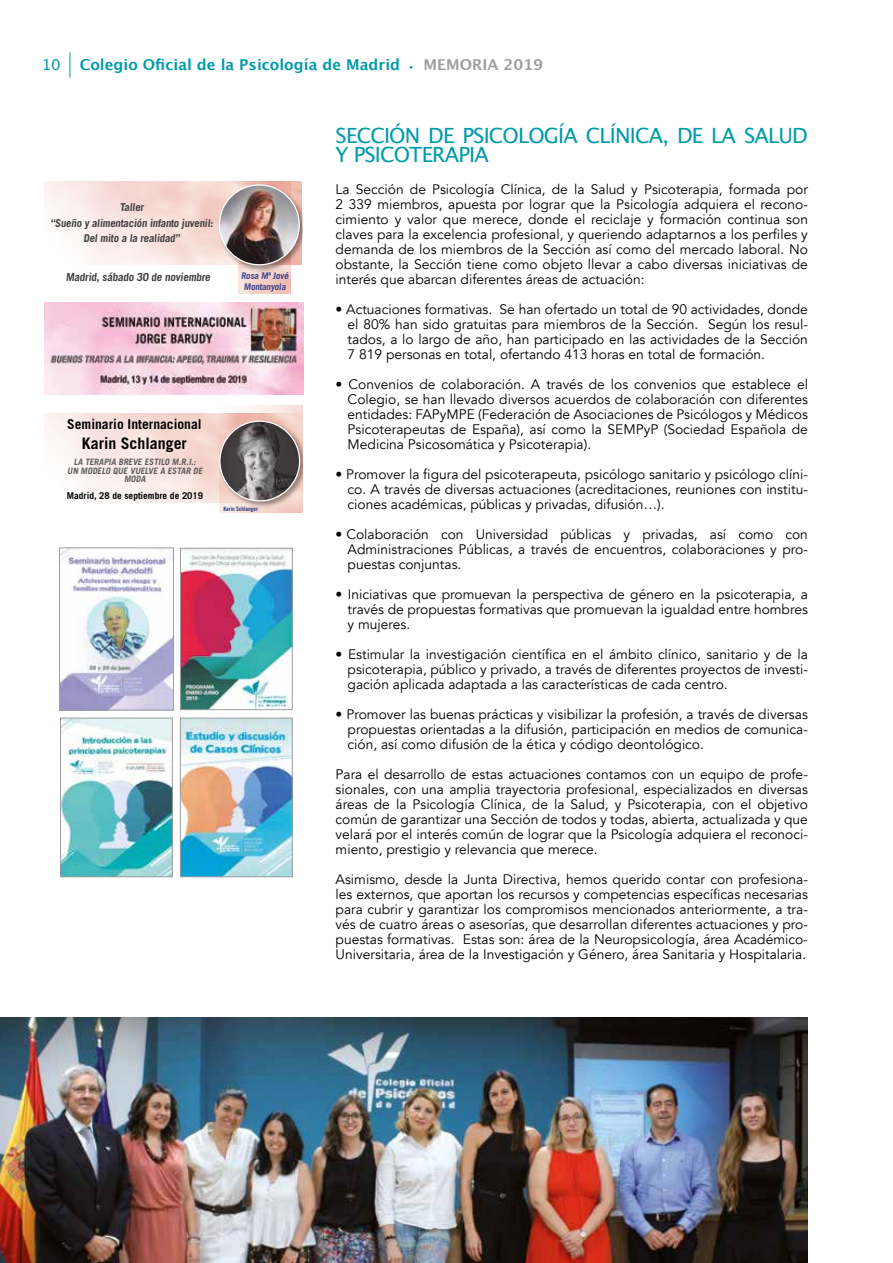
<style>
.page{position:relative;width:893px;height:1263px;background:#fff}
.page>*{position:absolute;margin:0;border:0;box-sizing:border-box;transform-origin:0 0}
.t1{font:21px/19.5px "Lucida Grande";letter-spacing:-.04em;color:#009ba9}
.t2{font:700 15.9px "Trade Gothic";color:#000}
.t3{font:700 15px "Lucida Grande";color:#009ba9}
.t4{font:15px "Lucida Grande";color:#009ba9}
.t5{font:13.8px/15px "Avenir";color:#000;text-align:justify}
.t6{font:700 13.65px "Trade Gothic";color:#000}
.t7{font:700 11.1px "Trade Gothic";color:#3f3f3e}
.t8{font:700 10.8px/15.6px "Trade Gothic";color:#3f3f3e;text-align:center}
.t9{font:700 9.45px "Trade Gothic";color:#000}
.t10{font:700 9.15px/10.9px "Trade Gothic";color:#3e448e}
.t11{font:italic 700 8.85px/8.9px "Trade Gothic";color:#5f5e5e;text-align:center}
.t12{font:6px "Trade Gothic Bold Cond Twenty";color:#283583}
.s1{color:#9d9d9c}
.s2{color:#fff}
</style>
<div class="page">
<svg style="left:70px;top:52px;width:1px;height:26px"></svg>
<img style="left:0;top:1017px;width:808px;height:246px">
<img style="left:62px;top:720px;width:109px;height:155px">
<div style="left:60px;top:718px;width:113px;height:159px;border:1px solid #9d9d9c"></div>
<img style="left:182px;top:720px;width:109px;height:155px">
<div style="left:180px;top:718px;width:113px;height:159px;border:1px solid #9d9d9c"></div>
<img style="left:182px;top:550px;width:109px;height:158px">
<div style="left:180px;top:548px;width:113px;height:162px;border:1px solid #9d9d9c"></div>
<img style="left:61px;top:549px;width:111px;height:159px">
<div style="left:59px;top:547px;width:115px;height:163px;border:1px solid #9d9d9c"></div>
<div style="left:218px;top:183px;width:84px;height:89px;background:#000;opacity:.35"></div>
<img style="left:219px;top:185px;width:80px;height:80px;border-radius:40px">
<div style="left:219px;top:184px;width:81px;height:81px;border:1px solid #fff;border-radius:50%"></div>
<div style="left:218px;top:419px;width:84px;height:89px;background:#000;opacity:.35"></div>
<img style="left:220px;top:421px;width:80px;height:80px;border-radius:40px">
<div style="left:219px;top:420px;width:81px;height:81px;border:1px solid #fff;border-radius:50%"></div>
<img style="left:45px;top:303px;width:258px;height:92px">
<p class="t4" style="left:42px;top:56px;width:20px">10</p>
<p class="t3" style="left:80px;top:53px;width:465px">Colegio Oficial de la Psicología de Madrid · <span class="s1">MEMORIA 2019</span></p>
<p class="t8" style="left:50px;top:199px;width:166px">Taller<br>“Sueño y alimentación infanto juvenil:<br>Del mito a la realidad”</p>
<p class="t7" style="left:66px;top:270px;width:148px">Madrid, sábado 30 de noviembre</p>
<p class="t10" style="left:241px;top:270px;width:50px">Rosa Mª Jové<br>Montanyola</p>
<p class="t6" style="left:67px;top:416px;width:136px">Seminario Internacional</p>
<p class="t2" style="left:82px;top:433px;width:106px">Karin Schlanger</p>
<p class="t11" style="left:67px;top:457px;width:138px">LA TERAPIA BREVE ESTILO M.R.I.:<br>UN MODELO QUE VUELVE A ESTAR DE<br>MODA</p>
<p class="t9" style="left:67px;top:490px;width:138px">Madrid, 28 de septiembre de 2019</p>
<p class="t12" style="left:223px;top:505px;width:36px">Karin Schlanger</p>
<h1 class="t1" style="left:336px;top:126px;width:474px">SECCIÓN DE PSICOLOGÍA CLÍNICA, DE LA SALUD<br>Y PSICOTERAPIA</h1>
<p class="t5" style="left:336px;top:182px;width:474px">La Sección de Psicología Clínica, de la Salud y Psicoterapia, formada por 2 339 miembros, apuesta por lograr que la Psicología adquiera el recono&shy;cimiento y valor que merece, donde el reciclaje y formación continua son claves para la excelencia profesional, y queriendo adaptarnos a los perfiles y demanda de los miembros de la Sección así como del mercado laboral. No obstante, la Sección tiene como objeto llevar a cabo diversas iniciativas de interés que abarcan diferentes áreas de actuación:</p>
<p class="t5" style="left:348px;top:302px;width:462px;text-indent:-12px">• Actuaciones formativas. Se han ofertado un total de 90 actividades, donde el 80% han sido gratuitas para miembros de la Sección. Según los resul&shy;tados, a lo largo de año, han participado en las actividades de la Sección 7 819 personas en total, ofertando 413 horas en total de formación.</p>
<p class="t5" style="left:348px;top:377px;width:462px;text-indent:-12px">• Convenios de colaboración. A través de los convenios que establece el Colegio, se han llevado diversos acuerdos de colaboración con diferentes entidades: FAPyMPE (Federación de Asociaciones de Psicólogos y Médicos Psicoterapeutas de España), así como la SEMPyP (Sociedad Española de Medicina Psicosomática y Psicoterapia).</p>
<p class="t5" style="left:348px;top:467px;width:462px;text-indent:-12px">• Promover la figura del psicoterapeuta, psicólogo sanitario y psicólogo clíni&shy;co. A través de diversas actuaciones (acreditaciones, reuniones con institu&shy;ciones académicas, públicas y privadas, difusión…).</p>
<p class="t5" style="left:348px;top:527px;width:462px;text-indent:-12px">•<span class="s2">.</span>Colaboración con Universidad públicas y privadas, así como con Administraciones Públicas, a través de encuentros, colaboraciones y pro&shy;puestas conjuntas.</p>
<p class="t5" style="left:348px;top:587px;width:462px;text-indent:-12px">• Iniciativas que promuevan la perspectiva de género en la psicoterapia, a través de propuestas formativas que promuevan la igualdad entre hombres y mujeres.</p>
<p class="t5" style="left:348px;top:647px;width:462px;text-indent:-12px">• Estimular la investigación científica en el ámbito clínico, sanitario y de la psicoterapia, público y privado, a través de diferentes proyectos de investi&shy;gación aplicada adaptada a las características de cada centro.</p>
<p class="t5" style="left:348px;top:707px;width:462px;text-indent:-12px">• Promover las buenas prácticas y visibilizar la profesión, a través de diversas propuestas orientadas a la difusión, participación en medios de comunica&shy;ción, así como difusión de la ética y código deontológico.</p>
<p class="t5" style="left:336px;top:767px;width:474px">Para el desarrollo de estas actuaciones contamos con un equipo de profe&shy;sionales, con una amplia trayectoria profesional, especializados en diversas áreas de la Psicología Clínica, de la Salud, y Psicoterapia, con el objetivo común de garantizar una Sección de todos y todas, abierta, actualizada y que velará por el interés común de lograr que la Psicología adquiera el reconoci&shy;miento, prestigio y relevancia que merece.</p>
<p class="t5" style="left:336px;top:872px;width:474px">Asimismo, desde la Junta Directiva, hemos querido contar con profesiona&shy;les externos, que aportan los recursos y competencias específicas necesarias para cubrir y garantizar los compromisos mencionados anteriormente, a tra&shy;vés de cuatro áreas o asesorías, que desarrollan diferentes actuaciones y pro&shy;puestas formativas. Estas son: área de la Neuropsicología, área Académico-Universitaria, área de la Investigación y Género, área Sanitaria y Hospitalaria.</p>
</div>
